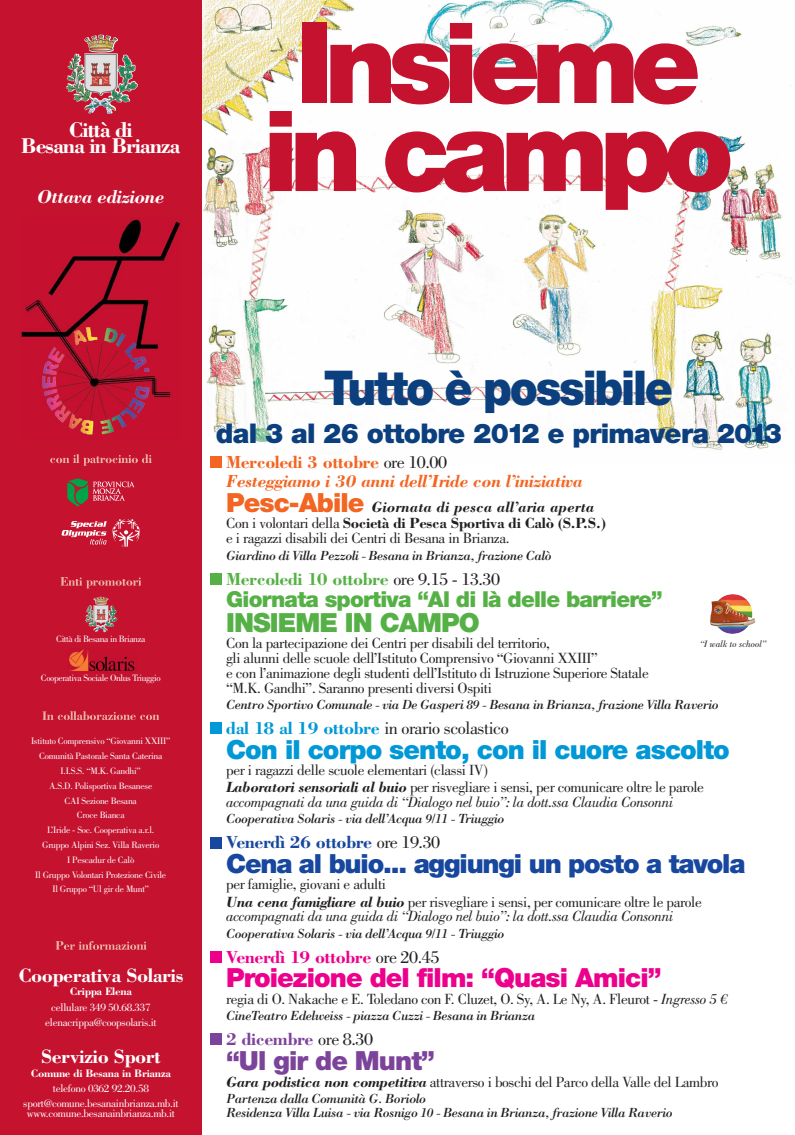
<style>
.page{position:relative;width:795px;height:1135px;background:#fff}
.page>*{position:absolute;margin:0;border:0;box-sizing:border-box;transform-origin:0 0}
.t1{font:900 112px/88px "Helvetica Neue LT Std";letter-spacing:-.08em;color:#c4122f}
.t2{font:900 48px "Helvetica Neue LT Std";letter-spacing:-.05em;color:#0b3f7e;scale:.93 1}
.t3{font:900 27.2px "Helvetica Neue LT Std";letter-spacing:-.025em;color:#0b3f7e}
.t4{font:900 26.4px "Helvetica Neue LT Std";letter-spacing:-.045em;color:#17479e}
.t5{font:900 26.4px "Helvetica Neue LT Std";letter-spacing:-.035em;color:#0098d6}
.t6{font:900 26.4px "Helvetica Neue LT Std";letter-spacing:-.035em;color:#ec008c}
.t7{font:900 26.4px "Helvetica Neue LT Std";letter-spacing:-.035em;color:#55b145}
.t8{font:900 26.4px "Helvetica Neue LT Std";letter-spacing:-.035em;color:#7c439a}
.t9{font:900 22px "Helvetica Neue LT Std";letter-spacing:-.035em;color:#55b145}
.t10{font:700 22px/16.4px "Bodoni Std";letter-spacing:-.05em;color:#fff;text-align:center}
.t11{font:700 20px "Bodoni Std";letter-spacing:-.025em;color:#fff}
.t12{font:italic 700 19.2px "Bodoni Std";letter-spacing:-.025em;color:#fff}
.t13{font:italic 700 18px/19.7px "Bodoni Std";letter-spacing:-.025em;color:#f26522}
.t14{font:18px "Bodoni Std";letter-spacing:-.025em;color:#231f20}
.t15{font:700 18px "Bodoni Std";letter-spacing:-.025em;color:#55b145}
.t16{font:700 18px "Bodoni Std";letter-spacing:-.025em;color:#17479e}
.t17{font:700 18px "Bodoni Std";letter-spacing:-.025em;color:#ec008c}
.t18{font:700 18px "Bodoni Std";letter-spacing:-.025em;color:#7c439a}
.t19{font:italic 700 15.28px "Bodoni Std";color:#231f20}
.t20{font:15.2px/14.9px "Bodoni Std";letter-spacing:-.025em;color:#231f20}
.t21{font:italic 15.2px "Bodoni Std";letter-spacing:-.025em;color:#231f20}
.t22{font:italic 13.6px/13.7px "Bodoni Std";letter-spacing:-.03em;color:#231f20}
.t23{font:11.2px/15.3px "Bodoni Std";letter-spacing:-.025em;color:#fff;text-align:center}
.t24{font:700 11.2px "Bodoni Std";letter-spacing:-.025em;color:#fff}
.t25{font:9.6px/14.8px "Bodoni Std";letter-spacing:-.025em;color:#fff;text-align:center}
.t26{font:italic 9.6px "Bodoni Std";color:#231f20}
.s1{font-style:normal}
.s2{font-weight:400;font-style:normal;color:#231f20}
.s3{font-family:"Helvetica Neue LT Std";font-weight:900;font-style:normal;font-size:26.4px;color:#f26522}
.s4{font-weight:700}
.s5{font-weight:400;color:#231f20}
.s6{font-weight:700;color:#0098d6}
.s7{font-weight:700;font-style:italic}
.s8{font-style:italic}
</style>
<div class="page">
<img style="left:201px;top:0;width:591px;height:462px">
<div style="left:0;top:0;width:201px;height:1134px;background:#c4122f"></div>
<img style="left:91px;top:35px;width:27px;height:18px">
<div style="left:210px;top:837px;width:11px;height:11px;background:#17479e"></div>
<div style="left:210px;top:723px;width:11px;height:11px;background:#0098d6"></div>
<div style="left:210px;top:573px;width:11px;height:11px;background:#55b145"></div>
<div style="left:210px;top:456px;width:11px;height:11px;background:#f26522"></div>
<div style="left:210px;top:951px;width:11px;height:11px;background:#ec008c"></div>
<div style="left:210px;top:1033px;width:11px;height:12px;background:#7c439a"></div>
<img style="left:20px;top:219px;width:161px;height:216px">
<svg style="left:56px;top:941px;width:70px;height:8px"></svg>
<svg style="left:96px;top:597px;width:12px;height:8px"></svg>
<svg style="left:50px;top:454px;width:71px;height:12px"></svg>
<svg style="left:42px;top:711px;width:74px;height:9px"></svg>
<img style="left:69px;top:649px;width:66px;height:23px">
<svg style="left:60px;top:577px;width:78px;height:11px"></svg>
<svg style="left:67px;top:478px;width:68px;height:28px"></svg>
<svg style="left:62px;top:519px;width:78px;height:28px"></svg>
<img style="left:710px;top:594px;width:25px;height:28px">
<h3 class="t10" style="left:21px;top:121px;width:161px">Città di<br>Besana in Brianza</h3>
<p class="t12" style="left:37px;top:188px;width:129px">Ottava edizione</p>
<h1 class="t1" style="left:263px;top:31px;width:472px">Insieme in campo</h1>
<p class="t25" style="left:56px;top:632px;width:91px">Città di Besana in Brianza</p>
<p class="t25" style="left:41px;top:671px;width:121px">Cooperativa Sociale Onlus Triuggio</p>
<p class="t25" style="left:31px;top:734px;width:141px">Istituto Comprensivo “Giovanni XXIII”<br>Comunità Pastorale Santa Caterina<br>I.I.S.S. “M.K. Gandhi”<br>A.S.D. Polisportiva Besanese<br>CAI Sezione Besana<br>Croce Bianca<br>L’Iride - Soc. Cooperativa a.r.l.<br>Gruppo Alpini Sez. Villa Raverio<br>I Pescadur de Calò<br>Il Gruppo Volontari Protezione Civile<br>Il Gruppo “Ul gir de Munt”</p>
<h3 class="t11" style="left:18px;top:963px;width:166px">Cooperativa Solaris</h3>
<p class="t24" style="left:70px;top:984px;width:63px">Crippa Elena</p>
<p class="t23" style="left:45px;top:1000px;width:113px">cellulare 349 50.68.337 elenacrippa@coopsolaris.it</p>
<h3 class="t11" style="left:41px;top:1044px;width:121px">Servizio Sport</h3>
<p class="t24" style="left:31px;top:1066px;width:142px">Comune di Besana in Brianza</p>
<p class="t23" style="left:23px;top:1081px;width:157px">telefono 0362 92.20.58 sport@comune.besanainbrianza.mb.it</p>
<p class="t23" style="left:27px;top:1106px;width:150px">www.comune.besanainbrianza.mb.it</p>
<h2 class="t2" style="left:324px;top:370px;width:377px">Tutto è possibile</h2>
<h3 class="t3" style="left:216px;top:423px;width:567px">dal 3 al 26 ottobre 2012 e primavera 2013</h3>
<p class="t13" style="left:226px;top:453px;width:358px"><span class="s1">Mercoledi 3 ottobre</span> <span class="s2">ore 10.00<br></span>Festeggiamo i 30 anni dell’Iride con l’iniziativa</p>
<p class="t19" style="left:226px;top:500px;width:369px"><span class="s3">Pesc-Abile</span> Giornata di pesca all’aria aperta</p>
<p class="t20" style="left:226px;top:517px;width:381px">Con i volontari della <span class="s4">Società di Pesca Sportiva di Calò (S.P.S.) </span>e i ragazzi disabili dei Centri di Besana in Brianza.</p>
<p class="t22" style="left:226px;top:549px;width:327px">Giardino di Villa Pezzoli - Besana in Brianza, frazione Calò</p>
<p class="t15" style="left:226px;top:568px;width:275px">Mercoledi 10 ottobre <span class="s5">ore 9.15 - 13.30</span></p>
<h3 class="t9" style="left:226px;top:591px;width:438px">Giornata sportiva “Al di là delle barriere”</h3>
<h3 class="t7" style="left:226px;top:612px;width:255px">INSIEME IN CAMPO</h3>
<p class="t20" style="left:226px;top:637px;width:424px">Con la partecipazione dei Centri per disabili del territorio,<br>gli alunni delle scuole dell’Istituto Comprensivo “Giovanni XXIII”<br>e con l’animazione degli studenti dell’Istituto di Istruzione Superiore Statale “M.K. Gandhi”. Saranno presenti diversi Ospiti</p>
<p class="t22" style="left:226px;top:699px;width:494px">Centro Sportivo Comunale - via De Gasperi 89 - Besana in Brianza, frazione Villa Raverio</p>
<p class="t14" style="left:226px;top:721px;width:284px"><span class="s6">dal 18 al 19 ottobre</span> in orario scolastico</p>
<h3 class="t5" style="left:226px;top:739px;width:505px">Con il corpo sento, con il cuore ascolto</h3>
<p class="t20" style="left:226px;top:763px;width:479px;line-height:17.3px">per i ragazzi delle scuole elementari (classi IV)<br><span class="s7">Laboratori sensoriali al buio</span> per risvegliare i sensi, per comunicare oltre le parole</p>
<p class="t21" style="left:226px;top:796px;width:448px">accompagnati da una guida di “Dialogo nel buio”: la dott.ssa Claudia Consonni</p>
<p class="t22" style="left:226px;top:813px;width:280px">Cooperativa Solaris - via dell’Acqua 9/11 - Triuggio</p>
<p class="t16" style="left:226px;top:831px;width:215px">Venerdì 26 ottobre <span class="s5">ore 19.30</span></p>
<h3 class="t4" style="left:226px;top:853px;width:521px">Cena al buio... aggiungi un posto a tavola</h3>
<p class="t20" style="left:226px;top:877px;width:477px;line-height:17.3px">per famiglie, giovani e adulti<br><span class="s7">Una cena famigliare al buio</span> per risvegliare i sensi, per comunicare oltre le parole</p>
<p class="t21" style="left:226px;top:910px;width:448px">accompagnati da una guida di “Dialogo nel buio”: la dott.ssa Claudia Consonni</p>
<p class="t22" style="left:226px;top:927px;width:280px">Cooperativa Solaris - via dell’Acqua 9/11 - Triuggio</p>
<p class="t17" style="left:226px;top:945px;width:215px">Venerdì 19 ottobre <span class="s5">ore 20.45</span></p>
<h3 class="t6" style="left:226px;top:967px;width:437px">Proiezione del film: “Quasi Amici”</h3>
<p class="t20" style="left:226px;top:992px;width:503px">regia di O. Nakache e E. Toledano con F. Cluzet, O. Sy, A. Le Ny, A. Fleurot - <span class="s8">Ingresso 5 €</span></p>
<p class="t22" style="left:226px;top:1009px;width:310px">CineTeatro Edelweiss - piazza Cuzzi - Besana in Brianza</p>
<p class="t18" style="left:226px;top:1028px;width:148px">2 dicembre <span class="s5">ore 8.30</span></p>
<h3 class="t8" style="left:226px;top:1050px;width:210px">“Ul gir de Munt”</h3>
<p class="t20" style="left:226px;top:1075px;width:493px"><span class="s7">Gara podistica non competitiva</span> attraverso i boschi del Parco della Valle del Lambro</p>
<p class="t22" style="left:226px;top:1093px;width:448px">Partenza dalla Comunità G. Boriolo<br>Residenza Villa Luisa - via Rosnigo 10 - Besana in Brianza, frazione Villa Raverio</p>
<p class="t26" style="left:699px;top:639px;width:68px">“I walk to school”</p>
</div>
